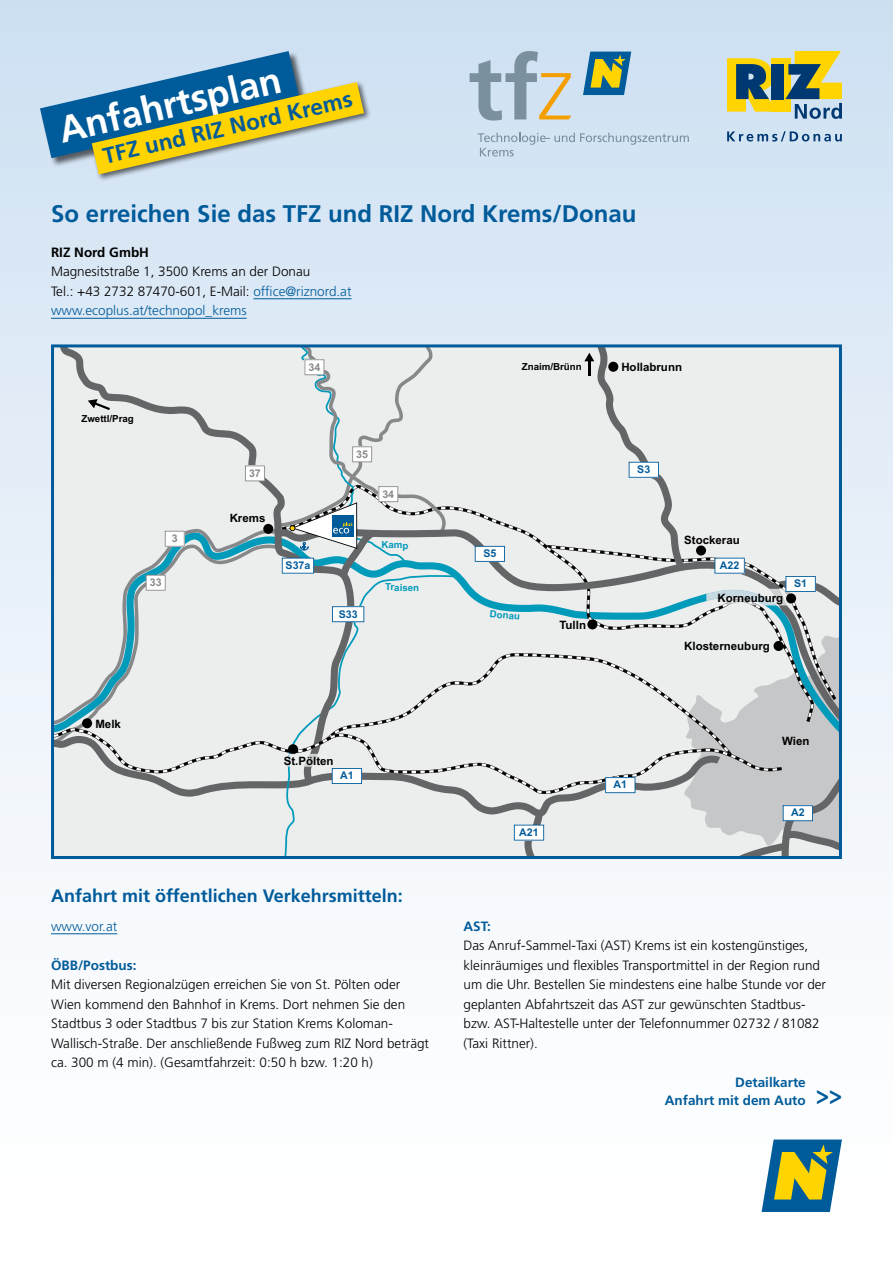
<style>
.page{position:relative;width:893px;height:1263px;background:#fff}
.page>*{position:absolute;margin:0;border:0;box-sizing:border-box;transform-origin:0 0}
.H1-Balken_blau{font:700 37.5px "Frutiger LT Std";color:#fff}
.P-Hervorhebung{font:700 27px "Frutiger LT Std";color:#005b9a;scale:.8 1}
.H1-Headline{font:700 24px "Frutiger LT Std";color:#005b9a}
.H2-Balken_gelb{font:700 22.5px "Frutiger LT Std";color:#005b9a}
.H2-Zwischentitel{font:700 18px "Frutiger LT Std";color:#005b9a}
.P-Text{font:300 13.5px/19.5px "Frutiger LT Std";color:#000}
.P-Text-2{font:300 13.5px "Frutiger LT Std";color:#005b9a}
.P-Hervorhebung-2{font:700 13.5px/18px "Frutiger LT Std";color:#005b9a;text-align:right}
.P-Text-3{font:700 13.5px "Frutiger LT Std";color:#000}
.t1{font:700 11.55px "Arial";color:#000}
.t2{font:700 10.65px "Arial";color:#005b9a}
.t3{font:700 10.65px "Arial";color:#87888a}
.t4{font:700 9.75px "Arial";letter-spacing:-.01em;color:#000}
.t5{font:700 9.75px "Arial";color:#009bba}
.s1{color:#005b9a}
.s2{font-weight:700;color:#005b9a}
</style>
<div class="page">
<div style="left:0;top:0;width:893px;height:1263px;background:linear-gradient(to bottom,#cfe1f2,#fff)"></div>
<hr style="left:253px;top:298px;width:99px;height:1px;background:#005b9a">
<hr style="left:51px;top:318px;width:196px;height:1px;background:#005b9a">
<hr style="left:51px;top:933px;width:66px;height:1px;background:#005b9a">
<svg style="left:55px;top:348px;width:783px;height:507px;background:#dbdfe0"></svg>
<div style="left:51px;top:344px;width:791px;height:515px;border:3px solid #005b9a"></div>
<svg style="left:762px;top:1139px;width:80px;height:73px;background:#74987a"></svg>
<div style="left:90px;top:80px;width:282px;height:102px;background:#000;opacity:.6"></div>
<svg style="left:40px;top:51px;width:324px;height:123px;background:#98b29e"></svg>
<div style="left:771px;top:58px;width:19px;height:54px;background:#ffd400"></div>
<svg style="left:727px;top:58px;width:50px;height:54px;background:#9b9b41"></svg>
<div style="left:771px;top:64px;width:13px;height:35px;background:#003871"></div>
<svg style="left:727px;top:131px;width:115px;height:11px"></svg>
<svg style="left:785px;top:51px;width:57px;height:68px;background:#a4aa6f"></svg>
<svg style="left:470px;top:51px;width:101px;height:70px;background:#bac6cb"></svg>
<svg style="left:583px;top:52px;width:48px;height:43px;background:#6d9477"></svg>
<svg style="left:478px;top:133px;width:211px;height:24px;background:#c7d9e8"></svg>
<h1 class="H1-Balken_blau" style="left:54px;top:109px;width:228px;rotate:-13deg">Anfahrtsplan</h1>
<h2 class="H2-Balken_gelb" style="left:100px;top:143px;width:257px;rotate:-13deg">TFZ und RIZ Nord Krems</h2>
<h1 class="H1-Headline" style="left:51px;top:200px;width:587px">So erreichen Sie das TFZ und RIZ Nord Krems/Donau</h1>
<p class="P-Text-3" style="left:51px;top:244px;width:100px">RIZ Nord GmbH</p>
<p class="P-Text" style="left:51px;top:262px;width:261px">Magnesitstraße 1, 3500 Krems an der Donau</p>
<p class="P-Text" style="left:51px;top:282px;width:302px">Tel.: +43 2732 87470-601, E-Mail: <span class="s1">office@riznord.at</span></p>
<p class="P-Text-2" style="left:51px;top:303px;width:197px">www.ecoplus.at/technopol_krems</p>
<p class="t4" style="left:81px;top:412px;width:54px">Zwettl/Prag</p>
<p class="t3" style="left:172px;top:531px;width:7px">3</p>
<p class="t3" style="left:150px;top:575px;width:13px">33</p>
<p class="t1" style="left:95px;top:716px;width:27px">Melk</p>
<p class="t3" style="left:308px;top:360px;width:13px">34</p>
<p class="t3" style="left:249px;top:466px;width:13px">37</p>
<p class="t1" style="left:230px;top:510px;width:37px">Krems</p>
<p class="t2" style="left:286px;top:558px;width:26px">S37a</p>
<p class="t3" style="left:356px;top:447px;width:13px">35</p>
<p class="t3" style="left:382px;top:487px;width:13px">34</p>
<p class="t2" style="left:339px;top:607px;width:20px">S33</p>
<p class="t5" style="left:382px;top:538px;width:29px;rotate:1deg">Kamp</p>
<p class="t5" style="left:385px;top:580px;width:36px;rotate:1deg">Traisen</p>
<p class="t1" style="left:284px;top:753px;width:51px">St.Pölten</p>
<p class="t2" style="left:340px;top:768px;width:15px">A1</p>
<h2 class="H2-Zwischentitel" style="left:51px;top:885px;width:353px">Anfahrt mit öffentlichen Verkehrsmitteln:</h2>
<p class="P-Text-2" style="left:51px;top:918px;width:68px">www.vor.at</p>
<p class="P-Text" style="left:51px;top:955px;width:380px"><span class="s2">ÖBB/Postbus:<br></span>Mit diversen Regionalzügen erreichen Sie von St. Pölten oder Wien kommend den Bahnhof in Krems. Dort nehmen Sie den Stadtbus 3 oder Stadtbus 7 bis zur Station Krems Koloman-Wallisch-Straße. Der anschließende Fußweg zum RIZ Nord beträgt ca. 300 m (4 min). (Gesamtfahrzeit: 0:50 h bzw. 1:20 h)</p>
<p class="t4" style="left:522px;top:360px;width:62px">Znaim/Brünn</p>
<p class="t1" style="left:621px;top:359px;width:62px">Hollabrunn</p>
<p class="t2" style="left:483px;top:546px;width:14px">S5</p>
<p class="t5" style="left:490px;top:607px;width:32px;rotate:5deg">Donau</p>
<p class="t1" style="left:559px;top:617px;width:28px">Tulln</p>
<p class="t2" style="left:637px;top:462px;width:14px">S3</p>
<p class="t2" style="left:519px;top:825px;width:21px">A21</p>
<p class="t2" style="left:613px;top:778px;width:15px">A1</p>
<p class="t1" style="left:684px;top:532px;width:57px">Stockerau</p>
<p class="t2" style="left:720px;top:558px;width:21px">A22</p>
<p class="t1" style="left:717px;top:590px;width:67px">Korneuburg</p>
<p class="t2" style="left:794px;top:576px;width:14px">S1</p>
<p class="t1" style="left:684px;top:638px;width:87px">Klosterneuburg</p>
<p class="t1" style="left:782px;top:733px;width:29px">Wien</p>
<p class="t2" style="left:791px;top:806px;width:15px">A2</p>
<p class="P-Text" style="left:463px;top:916px;width:364px"><span class="s2">AST:<br></span>Das Anruf-Sammel-Taxi (AST) Krems ist ein kostengünstiges, kleinräumiges und flexibles Transportmittel in der Region rund um die Uhr. Bestellen Sie mindestens eine halbe Stunde vor der geplanten Abfahrtszeit das AST zur gewünschten Stadtbus&shy;bzw. AST-Haltestelle unter der Telefonnummer 02732 / 81082 (Taxi Rittner).</p>
<p class="P-Hervorhebung-2" style="left:665px;top:1073px;width:143px">Detailkarte<br>Anfahrt mit dem Auto</p>
<p class="P-Hervorhebung" style="left:816px;top:1079px;width:34px">&gt;&gt;</p>
</div>
